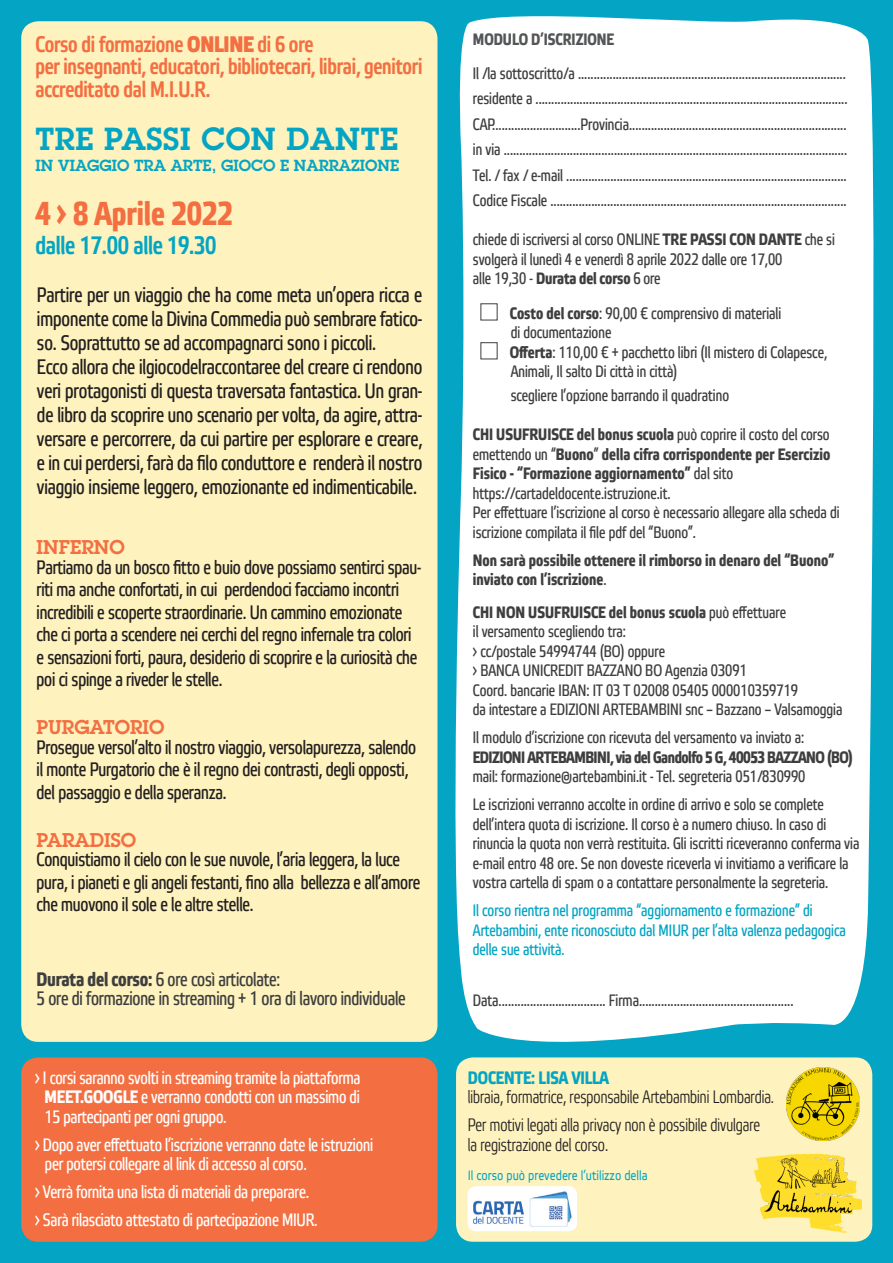
<style>
.page{position:relative;width:893px;height:1263px;background:#04a5c4}
.page>*{position:absolute;margin:0;border:0;box-sizing:border-box;transform-origin:0 0}
.t1{font:700 33.15px "Etelka Narrow Text";color:#f36f42}
.t2{font:600 31.2px "Lubalin Graph Std";letter-spacing:.02em;color:#04a5c4}
.t3{font:500 25.2px "Etelka Narrow";letter-spacing:-.01em;color:#04a5c4}
.t4{font:500 22.5px "Etelka Narrow";letter-spacing:-.01em;color:#f36f42}
.t5{font:21px/24px "Etelka Narrow Text";letter-spacing:-.005em;color:#231f20;text-align:justify}
.t6{font:19.5px/22.5px "Etelka Narrow Text";letter-spacing:-.01em;color:#231f20}
.t7{font:19.5px "Etelka Narrow Text";letter-spacing:-.01em;color:#3e3e3f}
.t8{font:600 19.5px "Lubalin Graph Std";color:#f36f42}
.t9{font:18px "Etelka Narrow Text";letter-spacing:-.01em;color:#fff}
.t10{font:300 18px "Etelka Narrow";color:#231f20}
.t11{font:700 18px "Etelka Narrow Text";color:#04a5c4}
.t12{font:16.5px/19.5px "Etelka Narrow Text";color:#3e3e3f}
.t13{font:700 16.5px/19.5px "Etelka Narrow Text";color:#3e3e3f}
.t14{font:16.5px/19.5px "Etelka Narrow Text";color:#04a5c4}
.t15{font:700 16.5px "Etelka Narrow Text";letter-spacing:-.03em;color:#3e3e3f}
.t16{font:700 16.5px "Etelka Narrow Text";color:#545557}
.t17{font:600 15.75px "Lubalin Graph Std";color:#04a5c4}
.t18{font:13.5px "Etelka Narrow Text Pro";color:#04a5c4}
.s1{font-style:inherit}
.s2{font-weight:700}
.s3{font-weight:400}
</style>
<div class="page">
<div style="left:21px;top:21px;width:416px;height:1021px;background:#fef3be;border-radius:17px"></div>
<div style="left:21px;top:1057px;width:416px;height:185px;background:#f36f42;border-radius:17px"></div>
<div style="left:456px;top:1057px;width:416px;height:185px;background:#fef3be;border-radius:17px"></div>
<div style="left:455px;top:16px;width:419px;height:1045px;background:#fff"></div>
<div style="left:468px;top:1186px;width:109px;height:45px;background:#fff;border-radius:9px"></div>
<img style="left:468px;top:1189px;width:109px;height:40px">
<img style="left:754px;top:1153px;width:108px;height:80px">
<img style="left:787px;top:1068px;width:72px;height:72px">
<p class="t4" style="left:35px;top:31px;width:280px">Corso di formazione <span class="s1">ONLINE</span> di 6 ore</p>
<p class="t4" style="left:35px;top:54px;width:388px">per insegnanti, educatori, bibliotecari, librai, genitori</p>
<p class="t4" style="left:35px;top:76px;width:176px">accreditato dal M.I.U.R.</p>
<p class="t2" style="left:35px;top:118px;width:364px">TRE PASSI CON DANTE</p>
<p class="t17" style="left:35px;top:155px;width:365px">IN VIAGGIO TRA ARTE, GIOCO E NARRAZIONE</p>
<p class="t1" style="left:35px;top:194px;width:199px">4 › 8 Aprile 2022</p>
<p class="t3" style="left:35px;top:231px;width:183px">dalle 17.00 alle 19.30</p>
<p class="t5" style="left:37px;top:284px;width:387px">Partire per un viaggio che ha come meta un’opera ricca e imponente come la Divina Commedia può sembrare fatico&shy;so. Soprattutto se ad accompagnarci sono i piccoli.</p>
<p class="t5" style="left:37px;top:356px;width:387px">Ecco allora che ilgiocodelraccontaree del creare ci rendono veri protagonisti di questa traversata fantastica. Un gran&shy;de libro da scoprire uno scenario per volta, da agire, attra&shy;versare e percorrere, da cui partire per esplorare e creare, e in cui perdersi, farà da filo conduttore e renderà il nostro viaggio insieme leggero, emozionante ed indimenticabile.</p>
<p class="t8" style="left:37px;top:534px;width:90px">INFERNO</p>
<p class="t6" style="left:37px;top:556px;width:386px">Partiamo da un bosco fitto e buio dove possiamo sentirci spau&shy;riti ma anche confortati, in cui perdendoci facciamo incontri incredibili e scoperte straordinarie. Un cammino emozionate che ci porta a scendere nei cerchi del regno infernale tra colori e sensazioni forti, paura, desiderio di scoprire e la curiosità che poi ci spinge a riveder le stelle.</p>
<p class="t8" style="left:37px;top:714px;width:129px">PURGATORIO</p>
<p class="t6" style="left:37px;top:736px;width:381px">Prosegue versol’alto il nostro viaggio, versolapurezza, salendo il monte Purgatorio che è il regno dei contrasti, degli opposti, del passaggio e della speranza.</p>
<p class="t8" style="left:37px;top:827px;width:101px">PARADISO</p>
<p class="t6" style="left:37px;top:849px;width:385px">Conquistiamo il cielo con le sue nuvole, l’aria leggera, la luce pura, i pianeti e gli angeli festanti, fino alla bellezza e all’amore che muovono il sole e le altre stelle.</p>
<p class="t7" style="left:37px;top:968px;width:245px"><span class="s2">Durata del corso:</span> 6 ore così articolate:</p>
<p class="t7" style="left:37px;top:987px;width:371px">5 ore di formazione in streaming + 1 ora di lavoro individuale</p>
<p class="t9" style="left:35px;top:1067px;width:327px">› I corsi saranno svolti in streaming tramite la piattaforma</p>
<p class="t9" style="left:45px;top:1087px;width:317px"><span class="s2">MEET.GOOGLE</span> e verranno condotti con un massimo di</p>
<p class="t9" style="left:45px;top:1106px;width:183px">15 partecipanti per ogni gruppo.</p>
<p class="t9" style="left:35px;top:1134px;width:340px">› Dopo aver effettuato l’iscrizione verranno date le istruzioni</p>
<p class="t9" style="left:45px;top:1154px;width:263px">per potersi collegare al link di accesso al corso.</p>
<p class="t9" style="left:35px;top:1182px;width:276px">› Verrà fornita una lista di materiali da preparare.</p>
<p class="t9" style="left:35px;top:1210px;width:284px">› Sarà rilasciato attestato di partecipazione MIUR.</p>
<p class="t16" style="left:473px;top:30px;width:143px">MODULO D’ISCRIZIONE</p>
<p class="t12" style="left:473px;top:64px;width:375px">Il /la sottoscritto/a .....................................................................................</p>
<p class="t12" style="left:473px;top:87px;width:376px;line-height:25.5px">residente a ...................................................................................................<br>CAP............................Provincia.....................................................................</p>
<p class="t12" style="left:473px;top:141px;width:376px">in via .............................................................................................................</p>
<p class="t12" style="left:473px;top:166px;width:375px">Tel. / fax / e-mail .........................................................................................</p>
<p class="t12" style="left:473px;top:192px;width:375px">Codice Fiscale ..............................................................................................</p>
<p class="t12" style="left:473px;top:231px;width:364px">chiede di iscriversi al corso ONLINE <span class="s2">TRE PASSI CON DANTE</span> che si svolgerà il lunedì 4 e venerdì 8 aprile 2022 dalle ore 17,00</p>
<p class="t12" style="left:473px;top:270px;width:189px">alle 19,30 - <span class="s2">Durata del corso</span> 6 ore</p>
<p class="t12" style="left:510px;top:304px;width:273px"><span class="s2">Costo del corso</span>: 90,00 € comprensivo di materiali</p>
<p class="t12" style="left:511px;top:324px;width:102px">di documentazione</p>
<p class="t12" style="left:510px;top:343px;width:319px"><span class="s2">Offerta</span>: 110,00 € + pacchetto libri (Il mistero di Colapesce,</p>
<p class="t12" style="left:511px;top:363px;width:168px">Animali, Il salto Di città in città)</p>
<p class="t12" style="left:511px;top:387px;width:220px">scegliere l’opzione barrando il quadratino</p>
<p class="t13" style="left:473px;top:426px;width:358px">CHI USUFRUISCE del bonus scuola <span class="s3">può coprire il costo del corso</span></p>
<p class="t13" style="left:473px;top:445px;width:359px"><span class="s3">emettendo un “</span>Buono<span class="s3">”</span> della cifra corrispondente per Esercizio<br>Fisico - “Formazione aggiornamento” <span class="s3">dal sito</span></p>
<p class="t12" style="left:473px;top:484px;width:199px">https://cartadeldocente.istruzione.it.</p>
<p class="t12" style="left:473px;top:504px;width:368px">Per effettuare l’iscrizione al corso è necessario allegare alla scheda di iscrizione compilata il file pdf del “Buono”.</p>
<p class="t13" style="left:473px;top:551px;width:363px">Non sarà possibile ottenere il rimborso in denaro del “Buono” inviato con l’iscrizione<span class="s3">.</span></p>
<p class="t13" style="left:473px;top:603px;width:315px">CHI NON USUFRUISCE del bonus scuola <span class="s3">può effettuare</span></p>
<p class="t12" style="left:473px;top:622px;width:155px">il versamento scegliendo tra:</p>
<p class="t12" style="left:473px;top:642px;width:194px">› cc/postale 54994744 (BO) oppure</p>
<p class="t12" style="left:473px;top:661px;width:275px">› BANCA UNICREDIT BAZZANO BO Agenzia 03091</p>
<p class="t12" style="left:473px;top:681px;width:327px">Coord. bancarie IBAN: IT 03 T 02008 05405 000010359719</p>
<p class="t12" style="left:473px;top:700px;width:371px">da intestare a EDIZIONI ARTEBAMBINI snc – Bazzano – Valsamoggia</p>
<p class="t12" style="left:473px;top:728px;width:333px">Il modulo d’iscrizione con ricevuta del versamento va inviato a:</p>
<p class="t15" style="left:473px;top:747px;width:382px">EDIZIONI ARTEBAMBINI, via del Gandolfo 5 G, 40053 BAZZANO (BO)</p>
<p class="t12" style="left:473px;top:767px;width:334px">mail: formazione@artebambini.it - Tel. segreteria 051/830990</p>
<p class="t12" style="left:473px;top:795px;width:353px">Le iscrizioni verranno accolte in ordine di arrivo e solo se complete</p>
<p class="t12" style="left:473px;top:815px;width:388px">dell’intera quota di iscrizione. Il corso è a numero chiuso. In caso di rinuncia la quota non verrà restituita. Gli iscritti riceveranno conferma via e-mail entro 48 ore. Se non doveste riceverla vi invitiamo a verificare la vostra cartella di spam o a contattare personalmente la segreteria.</p>
<p class="t14" style="left:473px;top:901px;width:341px">Il corso rientra nel programma “aggiornamento e formazione” di</p>
<p class="t14" style="left:473px;top:921px;width:374px">Artebambini, ente riconosciuto dal MIUR per l’alta valenza pedagogica delle sue attività.</p>
<p class="t12" style="left:473px;top:991px;width:322px">Data.................................. Firma.................................................</p>
<p class="t11" style="left:468px;top:1067px;width:143px">DOCENTE: LISA VILLA</p>
<p class="t10" style="left:468px;top:1087px;width:308px">libraia, formatrice, responsabile Artebambini Lombardia.</p>
<p class="t10" style="left:468px;top:1115px;width:294px">Per motivi legati alla privacy non è possibile divulgare</p>
<p class="t10" style="left:468px;top:1134px;width:142px">la registrazione del corso.</p>
<p class="t18" style="left:468px;top:1167px;width:181px">Il corso può prevedere l’utilizzo della</p>
</div>
